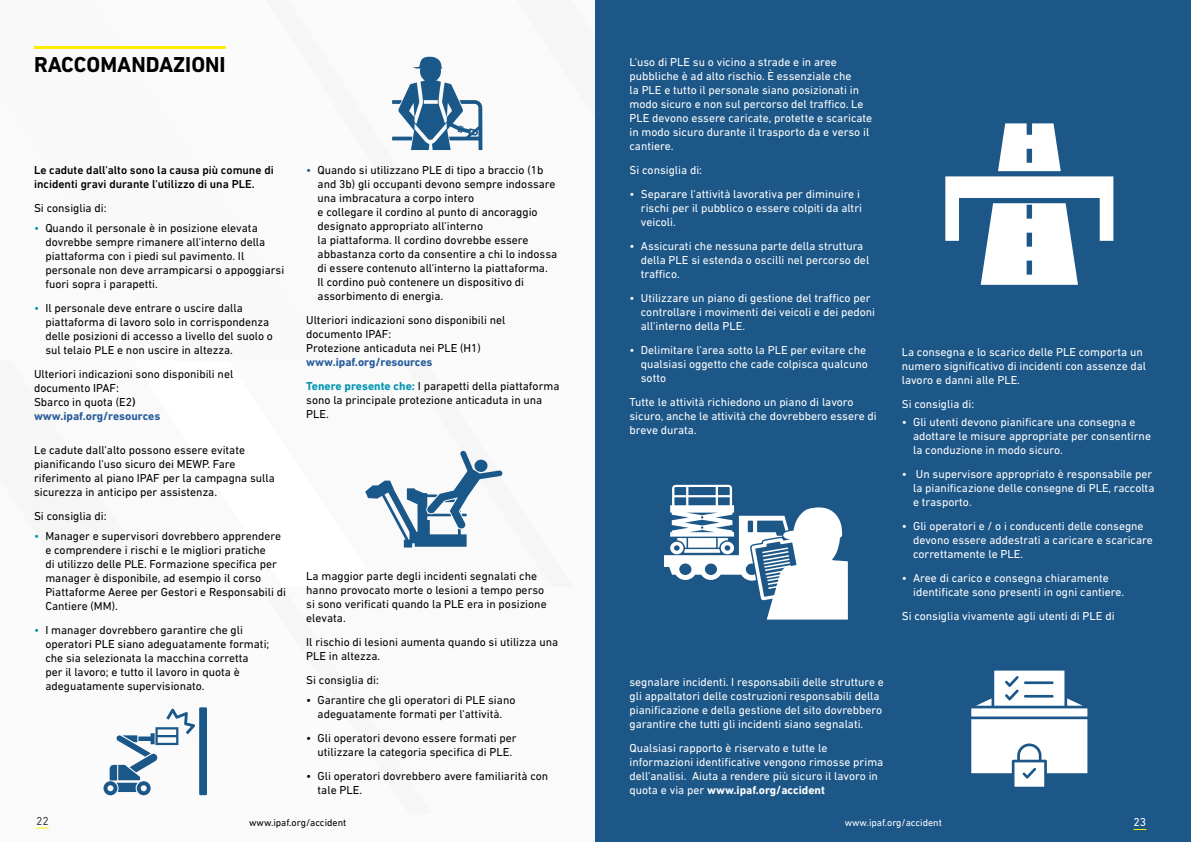
<style>
.page{position:relative;width:1191px;height:842px;background:#f6f6f6}
.page>*{position:absolute;margin:0;border:0;box-sizing:border-box;transform-origin:0 0}
.t1{font:700 22px "DIN Next LT Pro";color:#000}
.t2{font:11.8px/14px "DIN Next LT Pro";color:#fff}
.t3{font:11.8px/14px "DIN Next LT Pro";color:#000}
.t4{font:11.8px/14px "DIN Next LT Pro";color:#020203}
.t5{font:500 11.8px/14px "DIN Next LT Pro";color:#000}
.t6{font:11.8px "DIN Next LT Pro";color:#414142}
.t7{font:10px "DIN Next LT Pro";color:#000}
.t8{font:10px "DIN Next LT Pro";color:#fff}
.s1{color:#0094b1}
.s2{font-weight:500}
.s3{font-weight:700;color:#275b9b}
.s4{color:#275b9b}
.s5{font-weight:700;color:#0094b1}
.s6{font-weight:700}
</style>
<div class="page">
<svg style="left:36px;top:827px;width:13px;height:1px"></svg>
<div style="left:595px;top:0;width:596px;height:842px;background:#1c5788"></div>
<hr style="left:34px;top:46px;width:192px;height:3px;background:#ffed00">
<svg style="left:1133px;top:829px;width:13px;height:1px"></svg>
<svg style="left:945px;top:123px;width:168px;height:162px"></svg>
<svg style="left:971px;top:671px;width:116px;height:116px"></svg>
<div style="left:199px;top:707px;width:8px;height:88px;background:#1b588a"></div>
<svg style="left:103px;top:709px;width:92px;height:86px"></svg>
<svg style="left:392px;top:56px;width:90px;height:94px"></svg>
<svg style="left:365px;top:450px;width:483px;height:170px"></svg>
<h1 class="t1" style="left:34px;top:51px;width:193px">RACCOMANDAZIONI</h1>
<p class="t5" style="left:34px;top:163px;width:241px">Le cadute dall'alto sono la causa più comune di incidenti gravi durante l'utilizzo di una PLE.</p>
<p class="t3" style="left:34px;top:201px;width:74px">Si consiglia di:</p>
<p class="t3" style="left:45px;top:221px;width:240px;text-indent:-11px"><span class="s1">•</span> Quando il personale è in posizione elevata dovrebbe sempre rimanere all'interno della piattaforma con i piedi sul pavimento. Il personale non deve arrampicarsi o appoggiarsi fuori sopra i parapetti.</p>
<p class="t3" style="left:45px;top:301px;width:229px;text-indent:-11px"><span class="s1">•</span> Il personale deve entrare o uscire dalla piattaforma di lavoro solo in corrispondenza delle posizioni di accesso a livello del suolo o sul telaio PLE e non uscire in altezza.</p>
<p class="t3" style="left:34px;top:367px;width:201px">Ulteriori indicazioni sono disponibili nel documento IPAF:<br>Sbarco in quota (E2<span class="s2">) </span><span class="s3">www.ipaf.org/resources</span></p>
<p class="t3" style="left:34px;top:443px;width:242px">Le cadute dall'alto possono essere evitate pianificando l'uso sicuro dei MEWP. Fare riferimento al piano IPAF per la campagna sulla sicurezza in anticipo per assistenza.</p>
<p class="t3" style="left:34px;top:509px;width:74px">Si consiglia di:</p>
<p class="t3" style="left:45px;top:529px;width:242px;text-indent:-11px"><span class="s1">•</span> Manager e supervisori dovrebbero apprendere e comprendere i rischi e le migliori pratiche<br>di utilizzo delle PLE. Formazione specifica per manager è disponibile, ad esempio il corso Piattaforme Aeree per Gestori e Responsabili di Cantiere (MM).</p>
<p class="t3" style="left:45px;top:623px;width:226px;text-indent:-11px"><span class="s1">•</span> I manager dovrebbero garantire che gli operatori PLE siano adeguatamente formati; che sia selezionata la macchina corretta<br>per il lavoro; e tutto il lavoro in quota è adeguatamente supervisionato.</p>
<p class="t3" style="left:317px;top:163px;width:241px;text-indent:-11px"><span class="s4">•</span> Quando si utilizzano PLE di tipo a braccio (1b and 3b) gli occupanti devono sempre indossare una imbracatura a corpo intero<br>e collegare il cordino al punto di ancoraggio designato appropriato all'interno<br>la piattaforma. Il cordino dovrebbe essere abbastanza corto da consentire a chi lo indossa di essere contenuto all'interno la piattaforma.<br>Il cordino può contenere un dispositivo di assorbimento di energia.</p>
<p class="t3" style="left:306px;top:313px;width:201px">Ulteriori indicazioni sono disponibili nel documento IPAF:<br>Protezione anticaduta nei PLE (H1)</p>
<p class="t3" style="left:306px;top:350px;width:255px;line-height:24px"><span class="s3">www.ipaf.org/resources<br></span><span class="s5">Tenere presente che:</span> I parapetti della piattaforma</p>
<p class="t3" style="left:306px;top:393px;width:238px">sono la principale protezione anticaduta in una<br>PLE.</p>
<p class="t4" style="left:306px;top:569px;width:242px">La maggior parte degli incidenti segnalati che hanno provocato morte o lesioni a tempo perso si sono verificati quando la PLE era in posizione elevata.</p>
<p class="t4" style="left:306px;top:635px;width:253px">Il rischio di lesioni aumenta quando si utilizza una<br>PLE in altezza.</p>
<p class="t4" style="left:306px;top:673px;width:74px">Si consiglia di:</p>
<p class="t4" style="left:306px;top:693px;width:211px;text-align:center">• Garantire che gli operatori di PLE siano adeguatamente formati per l'attività.</p>
<p class="t4" style="left:306px;top:731px;width:212px;text-align:center">• Gli operatori devono essere formati per utilizzare la categoria specifica di PLE.</p>
<p class="t4" style="left:317px;top:769px;width:232px;text-indent:-11px">• Gli operatori dovrebbero avere familiarità con tale PLE.</p>
<p class="t6" style="left:36px;top:814px;width:14px">22</p>
<p class="t7" style="left:249px;top:817px;width:99px">www.ipaf.org/accident</p>
<p class="t2" style="left:629px;top:55px;width:244px">L'uso di PLE su o vicino a strade e in aree pubbliche è ad alto rischio. È essenziale che<br>la PLE e tutto il personale siano posizionati in modo sicuro e non sul percorso del traffico. Le PLE devono essere caricate, protette e scaricate in modo sicuro durante il trasporto da e verso il cantiere.</p>
<p class="t2" style="left:629px;top:163px;width:74px">Si consiglia di:</p>
<p class="t2" style="left:641px;top:187px;width:223px;text-indent:-11px">• Separare l'attività lavorativa per diminuire i rischi per il pubblico o essere colpiti da altri veicoli.</p>
<p class="t2" style="left:641px;top:239px;width:230px;text-indent:-11px">• Assicurati che nessuna parte della struttura della PLE si estenda o oscilli nel percorso del traffico.</p>
<p class="t2" style="left:641px;top:291px;width:236px;text-indent:-11px">• Utilizzare un piano di gestione del traffico per controllare i movimenti dei veicoli e dei pedoni all'interno della PLE.</p>
<p class="t2" style="left:641px;top:343px;width:228px;text-indent:-11px">• Delimitare l'area sotto la PLE per evitare che qualsiasi oggetto che cade colpisca qualcuno sotto</p>
<p class="t2" style="left:629px;top:395px;width:249px">Tutte le attività richiedono un piano di lavoro sicuro, anche le attività che dovrebbero essere di breve durata.</p>
<p class="t2" style="left:901px;top:345px;width:246px">La consegna e lo scarico delle PLE comporta un numero significativo di incidenti con assenze dal lavoro e danni alle PLE.</p>
<p class="t2" style="left:901px;top:397px;width:74px">Si consiglia di:</p>
<p class="t2" style="left:913px;top:415px;width:239px;text-indent:-11px">• Gli utenti devono pianificare una consegna e adottare le misure appropriate per consentirne la conduzione in modo sicuro.</p>
<p class="t2" style="left:913px;top:467px;width:243px;text-indent:-11px">• Un supervisore appropriato è responsabile per la pianificazione delle consegne di PLE, raccolta e trasporto.</p>
<p class="t2" style="left:913px;top:519px;width:241px;text-indent:-11px">• Gli operatori e / o i conducenti delle consegne devono essere addestrati a caricare e scaricare correttamente le PLE.</p>
<p class="t2" style="left:913px;top:571px;width:213px;text-indent:-11px">• Aree di carico e consegna chiaramente identificate sono presenti in ogni cantiere.</p>
<p class="t2" style="left:901px;top:609px;width:214px">Si consiglia vivamente agli utenti di PLE di</p>
<p class="t2" style="left:629px;top:675px;width:256px">segnalare incidenti. I responsabili delle strutture e gli appaltatori delle costruzioni responsabili della pianificazione e della gestione del sito dovrebbero garantire che tutti gli incidenti siano segnalati.</p>
<p class="t2" style="left:629px;top:741px;width:255px">Qualsiasi rapporto è riservato e tutte le informazioni identificative vengono rimosse prima dell'analisi. Aiuta a rendere più sicuro il lavoro in quota e via per <span class="s6">www.ipaf.org/accident</span></p>
<p class="t8" style="left:844px;top:817px;width:99px">www.ipaf.org/accident</p>
<p class="t2" style="left:1133px;top:815px;width:14px">23</p>
</div>
